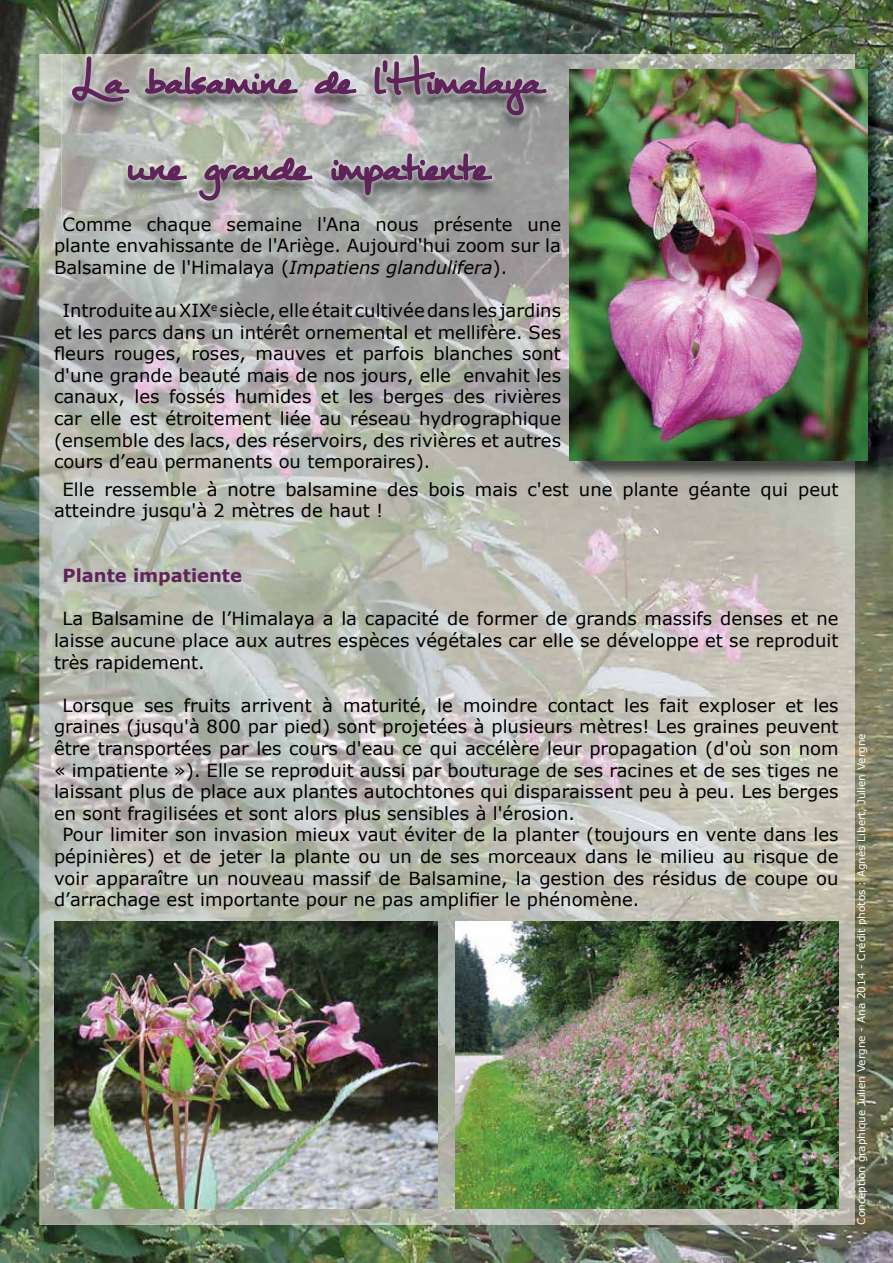
<style>
.page{position:relative;width:893px;height:1263px;background:#fff}
.page>*{position:absolute;margin:0;border:0;box-sizing:border-box;transform-origin:0 0}
.t1{font:18px/21.6px "Verdana";color:#000;text-align:justify}
.t2{font:700 18px "Verdana";color:#5e245a}
.t3{font:10.5px "Verdana";color:#fff}
.s1{font-style:italic}
</style>
<div class="page">
<img style="left:0;top:0;width:893px;height:1263px">
<img style="left:40px;top:54px;width:49px;height:1171px">
<img style="left:583px;top:54px;width:272px;height:15px">
<img style="left:550px;top:118px;width:49px;height:1107px">
<img style="left:89px;top:234px;width:461px;height:991px">
<img style="left:599px;top:479px;width:256px;height:746px">
<img style="left:64px;top:216px;width:497px;height:18px">
<img style="left:61px;top:55px;width:493px;height:163px">
<img style="left:64px;top:216px;width:490px;height:2px">
<img style="left:68px;top:51px;width:482px;height:153px">
<svg style="left:71px;top:52px;width:512px;height:66px"></svg>
<svg style="left:126px;top:153px;width:411px;height:64px"></svg>
<img style="left:54px;top:922px;width:383px;height:287px">
<img style="left:455px;top:922px;width:384px;height:287px">
<img style="left:572px;top:72px;width:314px;height:407px">
<img style="left:570px;top:69px;width:297px;height:392px">
<p class="t1" style="left:54px;top:213px;width:509px;text-indent:8px">Comme chaque semaine l'Ana nous présente une plante envahissante de l'Ariège. Aujourd'hui zoom sur la Balsamine de l'Himalaya (<span class="s1">Impatiens glandulifera</span>).</p>
<p class="t1" style="left:54px;top:299px;width:509px;text-indent:9px">Introduite au XIX<sup>e</sup> siècle, elle était cultivée dans les jardins et les parcs dans un intérêt ornemental et mellifère. Ses fleurs rouges, roses, mauves et parfois blanches sont d'une grande beauté mais de nos jours, elle envahit les canaux, les fossés humides et les berges des rivières car elle est étroitement liée au réseau hydrographique (ensemble des lacs, des réservoirs, des rivières et autres cours d’eau permanents ou temporaires).</p>
<p class="t1" style="left:54px;top:478px;width:786px;text-indent:8px">Elle ressemble à notre balsamine des bois mais c'est une plante géante qui peut atteindre jusqu'à 2 mètres de haut !</p>
<p class="t2" style="left:62px;top:563px;width:181px">Plante impatiente</p>
<p class="t1" style="left:54px;top:608px;width:786px;text-indent:8px">La Balsamine de l’Himalaya a la capacité de former de grands massifs denses et ne laisse aucune place aux autres espèces végétales car elle se développe et se reproduit très rapidement.</p>
<p class="t1" style="left:62px;top:694px;width:777px">Lorsque ses fruits arrivent à maturité, le moindre contact les fait exploser et les</p>
<p class="t1" style="left:54px;top:716px;width:786px">graines (jusqu'à 800 par pied) sont projetées à plusieurs mètres! Les graines peuvent</p>
<p class="t1" style="left:54px;top:737px;width:786px">être transportées par les cours d'eau ce qui accélère leur propagation (d'où son nom</p>
<p class="t1" style="left:54px;top:759px;width:786px">« impatiente »). Elle se reproduit aussi par bouturage de ses racines et de ses tiges ne</p>
<p class="t1" style="left:54px;top:781px;width:786px">laissant plus de place aux plantes autochtones qui disparaissent peu à peu. Les berges</p>
<p class="t1" style="left:54px;top:802px;width:523px">en sont fragilisées et sont alors plus sensibles à l'érosion.</p>
<p class="t1" style="left:62px;top:824px;width:778px">Pour limiter son invasion mieux vaut éviter de la planter (toujours en vente dans les</p>
<p class="t1" style="left:54px;top:845px;width:786px">pépinières) et de jeter la plante ou un de ses morceaux dans le milieu au risque de</p>
<p class="t1" style="left:54px;top:867px;width:786px">voir apparaître un nouveau massif de Balsamine, la gestion des résidus de coupe ou</p>
<p class="t1" style="left:54px;top:889px;width:587px">d’arrachage est importante pour ne pas amplifier le phénomène.</p>
<p class="t3" style="left:854px;top:1225px;width:493px;rotate:-90deg">Conception graphique Julien Vergne - Ana 2014 - Crédit photos : Agnès Libert, Julien Vergne</p>
</div>
